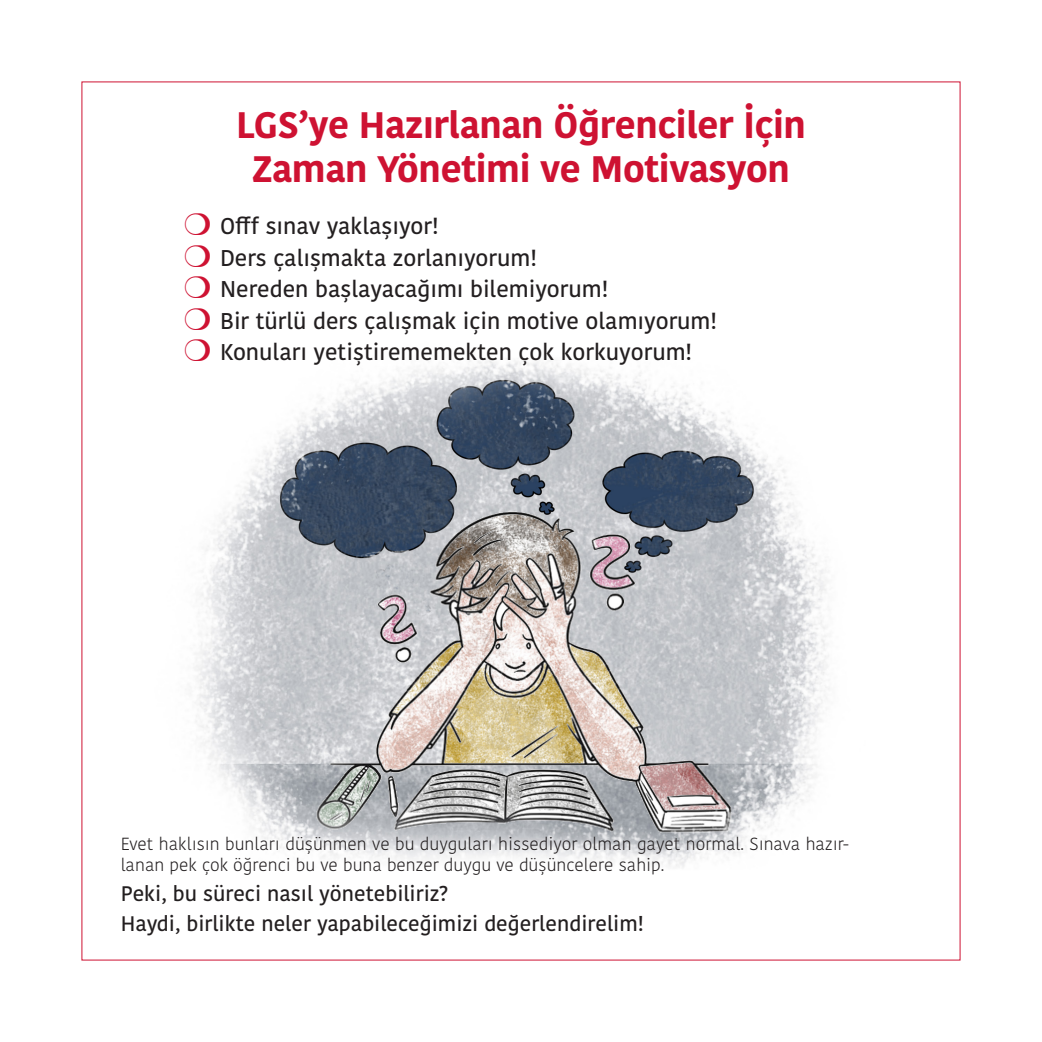
<style>
.page{position:relative;width:1042px;height:1042px;background:#fff}
.page>*{position:absolute;margin:0;border:0;box-sizing:border-box;transform-origin:0 0}
.t1{font:700 36.75px "Kohinoor Bangla";letter-spacing:-.01em;color:#ce1232}
.t2{font:500 22.75px "Kohinoor Bangla";color:#231f20}
.t3{font:500 21px "Kohinoor Bangla";color:#231f20}
.t4{font:300 17.5px/21px "Kohinoor Bangla";color:#231f20}
.s1{font-family:"Monotype Sorts";font-weight:400;font-size:31.5px;color:#ce1232}
</style>
<div class="page">
<img style="left:194px;top:358px;width:636px;height:509px">
<p class="t1" style="left:236px;top:93px;width:571px">LGS’ye Hazırlanan Öğrenciler İçin</p>
<p class="t1" style="left:252px;top:137px;width:539px">Zaman Yönetimi ve Motivasyon</p>
<p class="t2" style="left:184px;top:208px;width:256px"><span class="s1">M</span> Offf sınav yaklaşıyor!</p>
<p class="t2" style="left:184px;top:239px;width:355px"><span class="s1">M</span> Ders çalışmakta zorlanıyorum!</p>
<p class="t2" style="left:184px;top:271px;width:426px"><span class="s1">M</span> Nereden başlayacağımı bilemiyorum!</p>
<p class="t2" style="left:184px;top:302px;width:535px"><span class="s1">M</span> Bir türlü ders çalışmak için motive olamıyorum!</p>
<p class="t2" style="left:184px;top:334px;width:510px"><span class="s1">M</span> Konuları yetiştirememekten çok korkuyorum!</p>
<p class="t4" style="left:121px;top:833px;width:730px">Evet haklısın bunları düşünmen ve bu duyguları hissediyor olman gayet normal. Sınava hazır&shy;lanan pek çok öğrenci bu ve buna benzer duygu ve düşüncelere sahip.</p>
<p class="t3" style="left:121px;top:876px;width:329px">Peki, bu süreci nasıl yönetebiliriz?</p>
<p class="t3" style="left:121px;top:907px;width:525px">Haydi, birlikte neler yapabileceğimizi değerlendirelim!</p>
</div>
